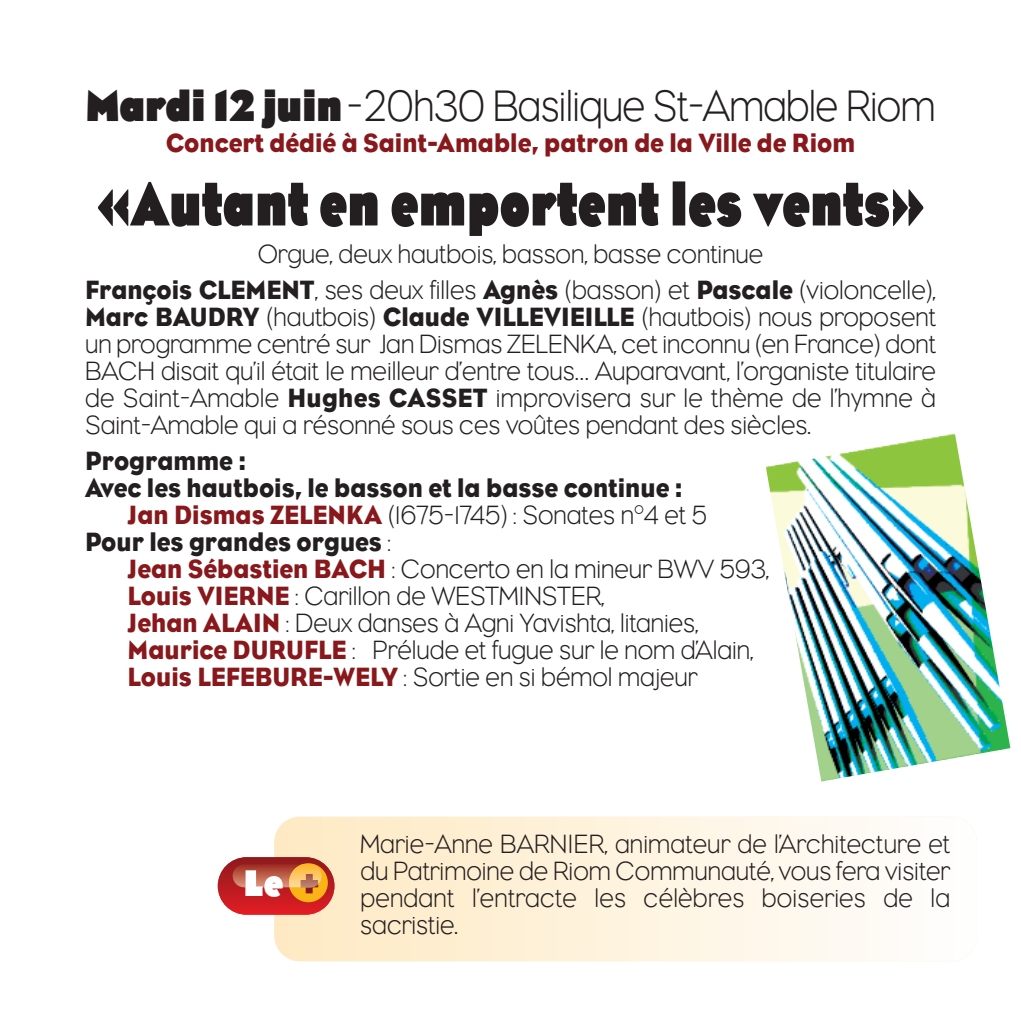
<style>
.page{position:relative;width:1021px;height:1021px;background:#fff}
.page>*{position:absolute;margin:0;border:0;box-sizing:border-box;transform-origin:0 0}
.t1{font:900 63px "Eagle";color:#231f20;scale:.8 1}
.t2{font:300 45px "Eagle";letter-spacing:-.015em;color:#231f20;scale:.9 1}
.t3{font:900 37.5px "Eagle";color:#fff;scale:.94 1}
.t4{font:300 27px/27px "Eagle";color:#231f20;text-align:justify;scale:.95 1}
.t5{font:27px "Eagle";color:#231f20;scale:.95 1}
.t6{font:27px "Eagle";color:#88181b;scale:.95 1}
.s1{font-weight:900}
.s2{font-weight:400}
.s3{font-weight:400;color:#88181b}
.s4{font-weight:300}
.s5{color:#88181b}
</style>
<div class="page">
<div style="left:274px;top:816px;width:702px;height:145px;background:linear-gradient(to right,#fee8c1,#fefefe);border-radius:26px"></div>
<svg style="left:218px;top:857px;width:116px;height:57px;background:#c01f23"></svg>
<div style="left:289px;top:863px;width:39px;height:39px;background:#fbb316;border-radius:50%"></div>
<img style="left:233px;top:864px;width:56px;height:23px">
<img style="left:289px;top:864px;width:32px;height:23px">
<img style="left:245px;top:870px;width:38px;height:17px">
<img style="left:300px;top:873px;width:18px;height:14px">
<img style="left:766px;top:433px;width:244px;height:348px">
<h2 class="t2" style="left:86px;top:79px;width:945px"><span class="s1">Mardi 12 juin</span>-20h30 Basilique St-Amable Riom</h2>
<p class="t6" style="left:166px;top:127px;width:727px">Concert dédié à Saint-Amable, patron de la Ville de Riom</p>
<h1 class="t1" style="left:97px;top:167px;width:1035px">«Autant en emportent les vents»</h1>
<p class="t4" style="left:85px;top:235px;width:897px;line-height:36px;text-align:center">Orgue, deux hautbois, basson, basse continue<br><span class="s2">François CLEMENT</span>, ses deux filles <span class="s2">Agnès</span> (basson) et <span class="s2">Pascale</span> (violoncelle),</p>
<p class="t4" style="left:85px;top:303px;width:897px"><span class="s2">Marc BAUDRY</span> (hautbois) <span class="s2">Claude VILLEVIEILLE</span> (hautbois) nous proposent un programme centré sur Jan Dismas ZELENKA, cet inconnu (en France) dont BACH disait qu’il était le meilleur d’entre tous… Auparavant, l’organiste titulaire de Saint-Amable <span class="s2">Hughes CASSET</span> improvisera sur le thème de l’hymne à Saint-Amable qui a résonné sous ces voûtes pendant des siècles.</p>
<p class="t5" style="left:85px;top:444px;width:171px">Programme :</p>
<p class="t5" style="left:85px;top:471px;width:630px">Avec les hautbois, le basson et la basse continue :</p>
<p class="t4" style="left:128px;top:501px;width:611px"><span class="s3">Jan Dismas ZELENKA</span> (1675-1745) : Sonates n°4 et 5</p>
<p class="t5" style="left:85px;top:526px;width:323px">Pour les grandes orgues <span class="s4">:</span></p>
<p class="t4" style="left:128px;top:555px;width:677px"><span class="s3">Jean Sébastien BACH</span> : Concerto en la mineur BWV 593,</p>
<p class="t4" style="left:128px;top:582px;width:503px"><span class="s3">Louis VIERNE</span> : Carillon de WESTMINSTER,</p>
<p class="t4" style="left:128px;top:609px;width:602px"><span class="s3">Jehan ALAIN</span> : Deux danses à Agni Yavishta, litanies,</p>
<p class="t4" style="left:128px;top:636px;width:660px"><span class="s3">Maurice DURUFLE</span> : Prélude et fugue sur le nom dA’ lain,</p>
<p class="t4" style="left:128px;top:663px;width:601px"><span class="s3">Louis LEFEBURE-WELY</span> : Sortie en si bémol majeur</p>
<h3 class="t3" style="left:243px;top:860px;width:83px">Le <span class="s5">+</span></h3>
<p class="t4" style="left:360px;top:830px;width:622px">Marie-Anne BARNIER, animateur de lA’ rchitecture et du Patrimoine de Riom Communauté, vous fera visiter pendant l’entracte les célèbres boiseries de la sacristie.</p>
</div>
